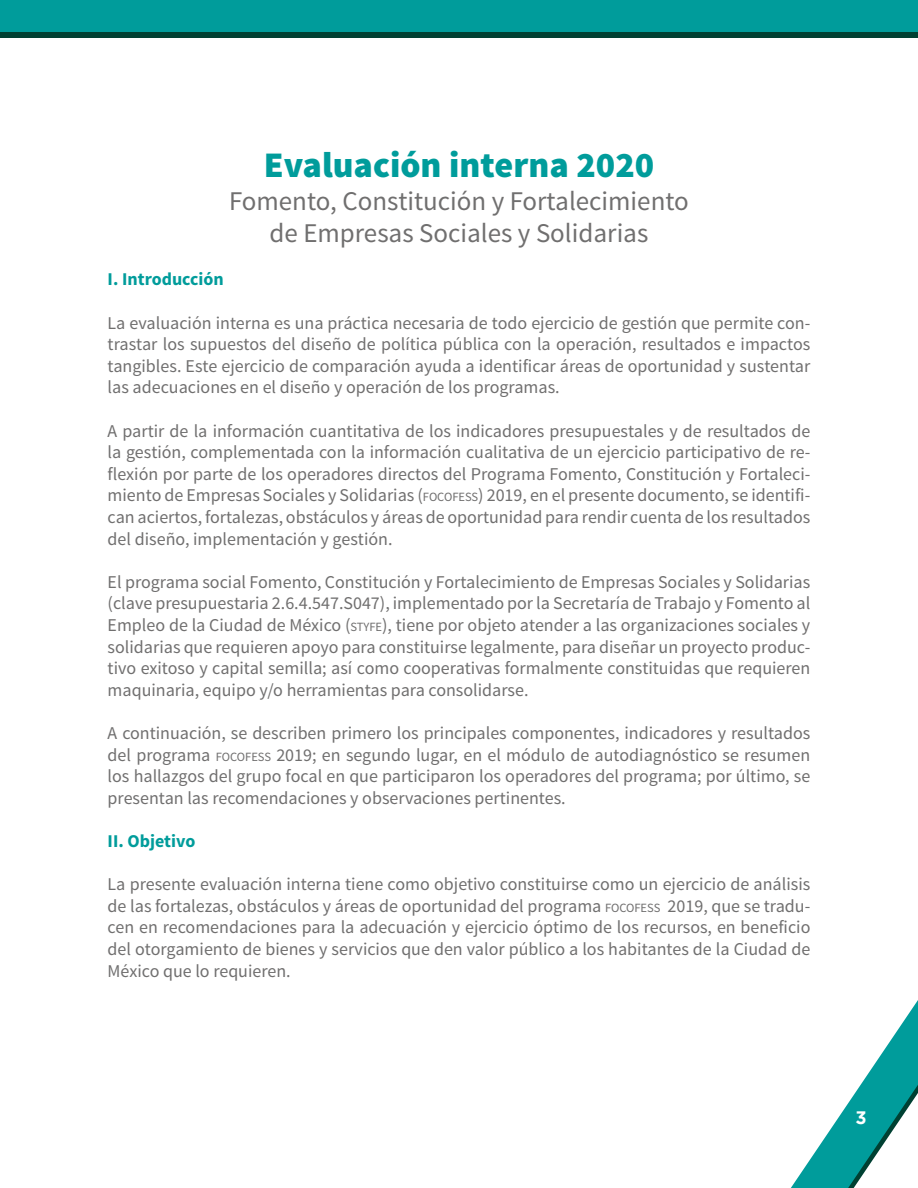
<style>
.page{position:relative;width:918px;height:1188px;background:#fff}
.page>*{position:absolute;margin:0;border:0;box-sizing:border-box;transform-origin:0 0}
.t1{font:900 36px "Source Sans Pro";color:#009c9b}
.t2{font:27px/32.4px "Source Sans Pro";color:#706f6f;text-align:center}
.t3{font:18px/21.6px "Source Sans Pro";color:#706f6f;text-align:justify}
.t4{font:700 18px "Source Sans Pro";color:#009c9b}
.t5{font:700 18px "Gotham";color:#fff}
.s1{font-size:12.6px}
</style>
<div class="page">
<svg style="left:791px;top:1000px;width:127px;height:188px"></svg>
<div style="left:0;top:0;width:918px;height:35px;background:#009c9b"></div>
<div style="left:0;top:32px;width:918px;height:5px;background:#004032"></div>
<h1 class="t1" style="left:264px;top:142px;width:392px">Evaluación interna 2020</h1>
<h2 class="t2" style="left:229px;top:185px;width:461px">Fomento, Constitución y Fortalecimiento de Empresas Sociales y Solidarias</h2>
<p class="t4" style="left:108px;top:268px;width:118px">I. Introducción</p>
<p class="t3" style="left:108px;top:312px;width:704px">La evaluación interna es una práctica necesaria de todo ejercicio de gestión que permite con&shy;trastar los supuestos del diseño de política pública con la operación, resultados e impactos tangibles. Este ejercicio de comparación ayuda a identificar áreas de oportunidad y sustentar las adecuaciones en el diseño y operación de los programas.</p>
<p class="t3" style="left:108px;top:420px;width:704px">A partir de la información cuantitativa de los indicadores presupuestales y de resultados de la gestión, complementada con la información cualitativa de un ejercicio participativo de re&shy;flexión por parte de los operadores directos del Programa Fomento, Constitución y Fortaleci&shy;miento de Empresas Sociales y Solidarias (<span class="s1">FOCOFESS</span>) 2019, en el presente documento, se identifi&shy;can aciertos, fortalezas, obstáculos y áreas de oportunidad para rendir cuenta de los resultados del diseño, implementación y gestión.</p>
<p class="t3" style="left:108px;top:571px;width:704px">El programa social Fomento, Constitución y Fortalecimiento de Empresas Sociales y Solidarias (clave presupuestaria 2.6.4.547.S047), implementado por la Secretaría de Trabajo y Fomento al Empleo de la Ciudad de México (<span class="s1">STYFE</span>), tiene por objeto atender a las organizaciones sociales y solidarias que requieren apoyo para constituirse legalmente, para diseñar un proyecto produc&shy;tivo exitoso y capital semilla; así como cooperativas formalmente constituidas que requieren maquinaria, equipo y/o herramientas para consolidarse.</p>
<p class="t3" style="left:108px;top:723px;width:704px">A continuación, se describen primero los principales componentes, indicadores y resultados del programa <span class="s1">FOCOFESS</span> 2019; en segundo lugar, en el módulo de autodiagnóstico se resumen los hallazgos del grupo focal en que participaron los operadores del programa; por último, se presentan las recomendaciones y observaciones pertinentes.</p>
<p class="t4" style="left:108px;top:829px;width:89px">II. Objetivo</p>
<p class="t3" style="left:108px;top:874px;width:704px">La presente evaluación interna tiene como objetivo constituirse como un ejercicio de análisis de las fortalezas, obstáculos y áreas de oportunidad del programa <span class="s1">FOCOFESS</span> 2019, que se tradu&shy;cen en recomendaciones para la adecuación y ejercicio óptimo de los recursos, en beneficio del otorgamiento de bienes y servicios que den valor público a los habitantes de la Ciudad de México que lo requieren.</p>
<p class="t5" style="left:856px;top:1107px;width:13px">3</p>
</div>
